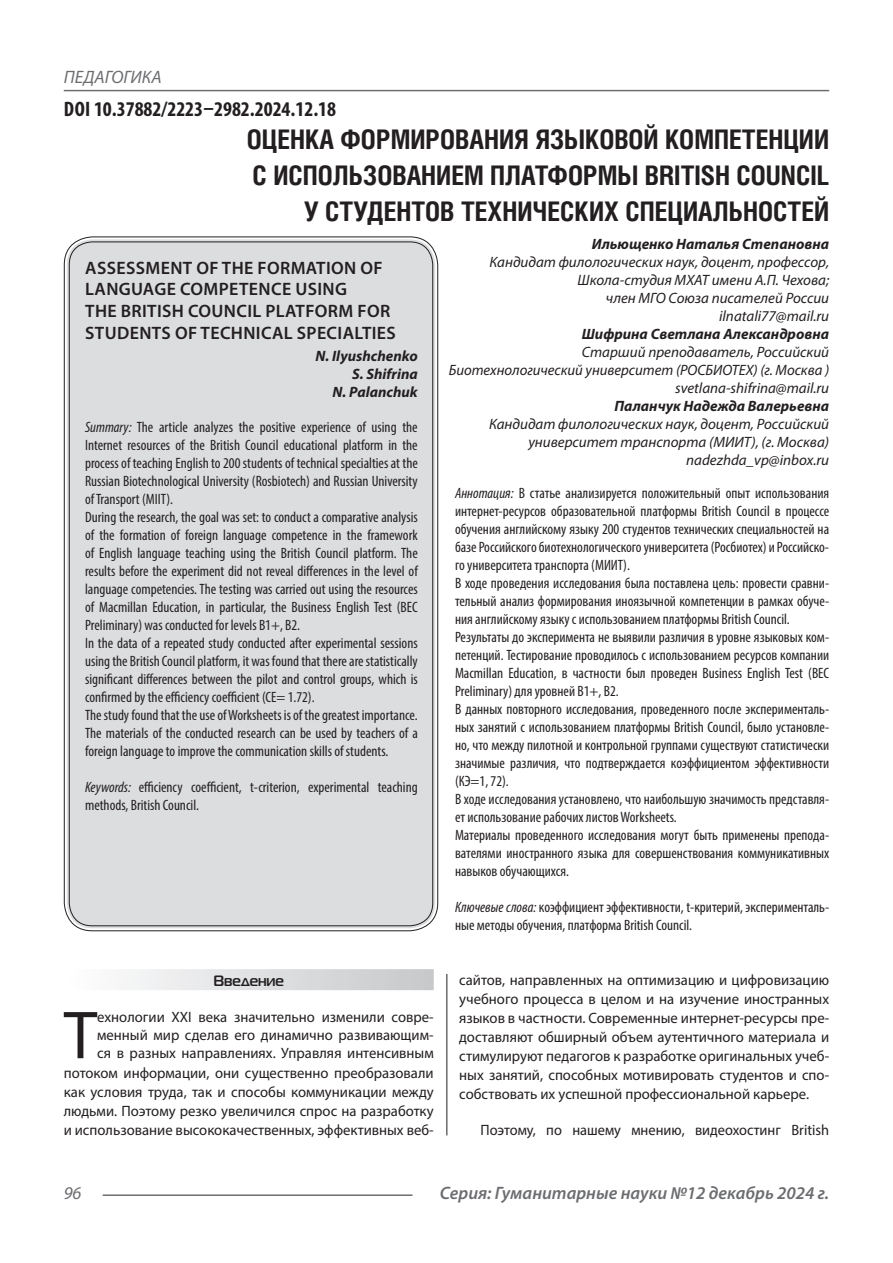
<style>
.page{position:relative;width:893px;height:1263px;background:#fff}
.page>*{position:absolute;margin:0;border:0;box-sizing:border-box;transform-origin:0 0}
.Статья_текст_первый{font:68.4px "Myriad Pro";color:#231f20}
.Статья_название{font:700 27px "Helios Cond C";color:#231f20}
.ДОИ{font:700 condensed 21px "Myriad Pro";color:#231f20}
.Статья_название_англ{font:600 18px/21.6px "Myriad Pro";letter-spacing:.02em;color:#231f20}
.t1{font:italic 600 18px "Myriad Pro";color:#6c6d70}
.t2{font:italic 18px "Myriad Pro";color:#6c6d70}
.Статья_аннотация_тек{font:condensed 15px/18px "Myriad Pro";color:#231f20;text-align:justify}
.Статья_аннотация_анг{font:condensed 15px/18px "Myriad Pro";color:#231f20;text-align:justify}
.Статья_текст_первый-2{font:15px/18.9px "Myriad Pro";color:#231f20;text-align:right}
.Статья_автор_инфо{font:italic 15px/18px "Myriad Pro";color:#231f20;text-align:right}
.Статья_автор_фио_рус{font:italic 700 15px "Myriad Pro";color:#231f20}
.Статья_текст{font:15px "Myriad Pro";color:#231f20;scale:.96 1}
.Статья_автор_англ{font:italic 700 15px "Myriad Pro";color:#231f20}
.Статья_подзаголовок{font:700 15px "Magistral C";color:#231f20}
.s1{font-style:italic}
</style>
<div class="page">
<hr style="left:446px;top:128px;width:1px;height:1007px;background:#231f20">
<hr style="left:103px;top:1194px;width:309px;height:2px;background:#6c6d70">
<hr style="left:64px;top:90px;width:765px;height:1px;background:#6c6d70">
<div style="left:440px;top:124px;width:12px;height:850px;background:#fff"></div>
<div style="left:67px;top:239px;width:368px;height:689px;background:#dcdddf;border-radius:26px"></div>
<div style="left:64px;top:969px;width:370px;height:21px;background:linear-gradient(to right,#fefeff,#c6c8ca)"></div>
<p class="t2" style="left:64px;top:66px;width:100px">ПЕДАГОГИКА</p>
<p class="ДОИ" style="left:64px;top:96px;width:274px">DOI 10.37882/2223–2982.2024.12.18</p>
<p class="Статья_название" style="left:247px;top:124px;width:584px">ОЦЕНКА ФОРМИРОВАНИЯ ЯЗЫКОВОЙ КОМПЕТЕНЦИИ</p>
<p class="Статья_название" style="left:253px;top:160px;width:578px">С ИСПОЛЬЗОВАНИЕМ ПЛАТФОРМЫ BRITISH COUNCIL</p>
<p class="Статья_название" style="left:304px;top:196px;width:527px">У СТУДЕНТОВ ТЕХНИЧЕСКИХ СПЕЦИАЛЬНОСТЕЙ</p>
<p class="Статья_автор_фио_рус" style="left:592px;top:235px;width:239px">Ильющенко Наталья Степановна</p>
<p class="Статья_автор_инфо" style="left:490px;top:253px;width:341px">Кандидат филологических наук, доцент, профессор,<br>Школа-студия МХАТ имени А.П. Чехова;</p>
<p class="Статья_автор_инфо" style="left:606px;top:289px;width:225px">член МГО Союза писателей России</p>
<p class="Статья_автор_инфо" style="left:719px;top:307px;width:112px">ilnatali77@mail.ru</p>
<p class="Статья_автор_фио_рус" style="left:582px;top:325px;width:249px">Шифрина Светлана Александровна</p>
<p class="Статья_автор_инфо" style="left:449px;top:343px;width:382px">Старший преподаватель, Российский<br>Биотехнологический университет (РОСБИОТЕХ) (г. Москва )</p>
<p class="Статья_автор_инфо" style="left:675px;top:379px;width:156px">svetlana-shifrina@mail.ru</p>
<p class="Статья_автор_фио_рус" style="left:615px;top:397px;width:216px">Паланчук Надежда Валерьевна</p>
<p class="Статья_автор_инфо" style="left:489px;top:415px;width:342px">Кандидат филологических наук, доцент, Российский университет транспорта (МИИТ), (г. Москва)</p>
<p class="Статья_автор_инфо" style="left:686px;top:451px;width:144px">nadezhda_vp@inbox.ru</p>
<p class="Статья_аннотация_тек" style="left:455px;top:484px;width:376px"><span class="s1">Аннотация:</span> В статье анализируется положительный опыт использования интернет-ресурсов образовательной платформы British Council в процессе обучения английскому языку 200 студентов технических специальностей на базе Российского биотехнологического университета (Росбиотех) и Российско&shy;го университета транспорта (МИИТ).</p>
<p class="Статья_аннотация_тек" style="left:455px;top:574px;width:376px">В ходе проведения исследования была поставлена цель: провести сравни&shy;тельный анализ формирования иноязычной компетенции в рамках обуче&shy;ния английскому языку с использованием платформы British Council.</p>
<p class="Статья_аннотация_тек" style="left:455px;top:628px;width:376px">Результаты до эксперимента не выявили различия в уровне языковых ком&shy;петенций. Тестирование проводилось с использованием ресурсов компании Macmillan Education, в частности был проведен Business English Test (BEC Preliminary) для уровней В1+, В2.</p>
<p class="Статья_аннотация_тек" style="left:455px;top:700px;width:376px">В данных повторного исследования, проведенного после эксперименталь&shy;ных занятий с использованием платформы British Council, было установле&shy;но, что между пилотной и контрольной группами существуют статистически значимые различия, что подтверждается коэффициентом эффективности (КЭ=1, 72).</p>
<p class="Статья_аннотация_тек" style="left:455px;top:790px;width:376px">В ходе исследования установлено, что наибольшую значимость представля&shy;ет использование рабочих листов Worksheets.</p>
<p class="Статья_аннотация_тек" style="left:455px;top:826px;width:376px">Материалы проведенного исследования могут быть применены препода&shy;вателями иностранного языка для совершенствования коммуникативных навыков обучающихся.</p>
<p class="Статья_аннотация_тек" style="left:455px;top:898px;width:376px"><span class="s1">Ключевые слова:</span> коэффициент эффективности, t-критерий, эксперименталь&shy;ные методы обучения, платформа British Council.</p>
<p class="Статья_название_англ" style="left:85px;top:256px;width:299px">ASSESSMENT OF THE FORMATION OF<br>LANGUAGE COMPETENCE USING</p>
<p class="Статья_название_англ" style="left:85px;top:300px;width:312px">THE BRITISH COUNCIL PLATFORM FOR<br>STUDENTS OF TECHNICAL SPECIALTIES</p>
<p class="Статья_автор_англ" style="left:316px;top:346px;width:104px">N. Ilyushchenko</p>
<p class="Статья_автор_англ" style="left:352px;top:364px;width:67px">S. Shifrina</p>
<p class="Статья_автор_англ" style="left:333px;top:382px;width:87px">N. Palanchuk</p>
<p class="Статья_аннотация_анг" style="left:85px;top:418px;width:334px"><span class="s1">Summary:</span> The article analyzes the positive experience of using the Internet resources of the British Council educational platform in the process of teaching English to 200 students of technical specialties at the Russian Biotechnological University (Rosbiotech) and Russian University of Transport (MIIT).</p>
<p class="Статья_аннотация_анг" style="left:85px;top:508px;width:334px">During the research, the goal was set: to conduct a comparative analysis of the formation of foreign language competence in the framework of English language teaching using the British Council platform. The results before the experiment did not reveal differences in the level of language competencies. The testing was carried out using the resources of Macmillan Education, in particular, the Business English Test (BEC Preliminary) was conducted for levels B1+, B2.</p>
<p class="Статья_аннотация_анг" style="left:85px;top:634px;width:334px">In the data of a repeated study conducted after experimental sessions using the British Council platform, it was found that there are statistically significant differences between the pilot and control groups, which is confirmed by the efficiency coefficient (CE= 1.72).</p>
<p class="Статья_аннотация_анг" style="left:85px;top:706px;width:334px">The study found that the use of Worksheets is of the greatest importance.<br>The materials of the conducted research can be used by teachers of a foreign language to improve the communication skills of students.</p>
<p class="Статья_аннотация_анг" style="left:85px;top:778px;width:334px"><span class="s1">Keywords:</span> efficiency coefficient, t-criterion, experimental teaching methods, British Council.</p>
<p class="Статья_подзаголовок" style="left:213px;top:972px;width:72px">Введение</p>
<p class="Статья_текст_первый-2" style="left:64px;top:1007px;width:371px">ехнологии XXI века значительно изменили совре&shy;менный мир сделав его динамично развивающим-<br>ся в разных направлениях. Управляя интенсивным потоком информации, они существенно преобразовали как условия труда, так и способы коммуникации между людьми. Поэтому резко увеличился спрос на разработку и использование высококачественных, эффективных веб-</p>
<p class="Статья_текст_первый" style="left:64px;top:993px;width:35px">Т</p>
<p class="Статья_текст_первый-2" style="left:459px;top:970px;width:371px;text-align:justify">сайтов, направленных на оптимизацию и цифровизацию учебного процесса в целом и на изучение иностранных языков в частности. Современные интернет-ресурсы пре&shy;доставляют обширный объем аутентичного материала и стимулируют педагогов к разработке оригинальных учеб&shy;ных занятий, способных мотивировать студентов и спо&shy;собствовать их успешной профессиональной карьере.</p>
<p class="Статья_текст" style="left:480px;top:1120px;width:365px">Поэтому, по нашему мнению, видеохостинг British</p>
<p class="t2" style="left:64px;top:1182px;width:19px">96</p>
<p class="t1" style="left:440px;top:1182px;width:391px">Серия: Гуманитарные науки №12 декабрь 2024 г.</p>
</div>
